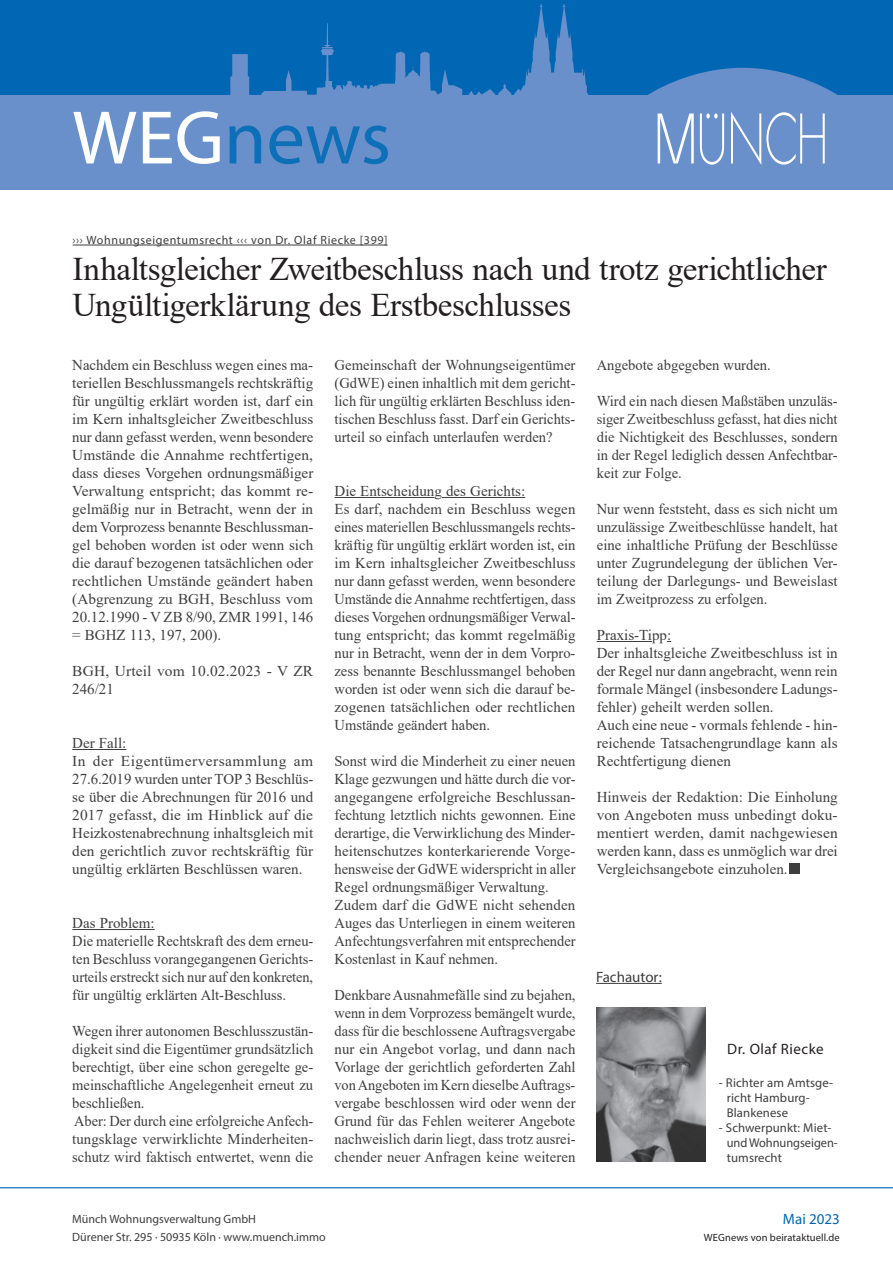
<style>
.page{position:relative;width:893px;height:1263px;background:#fff}
.page>*{position:absolute;margin:0;border:0;box-sizing:border-box;transform-origin:0 0}
.t1{font:76.5px "Myriad Pro";color:#0c6fb8}
.t2{font:33px/36px "Times New Roman";letter-spacing:-.015em;color:#231f20}
.t3{font:15px/18px "Times New Roman";color:#3e3e3f}
.t4{font:15px "Myriad Pro";letter-spacing:.03em;color:#231f20}
.t5{font:15px "Myriad Pro";color:#3e3e3f}
.t6{font:15px "Myriad Pro";color:#0166b3}
.t7{font:12.75px/15px "Myriad Pro";letter-spacing:.01em;color:#3e3e3f}
.t8{font:12px "Myriad Pro";color:#3e3e3f}
.t9{font:12px "Myriad Pro";letter-spacing:.05em;color:#3e3e3f}
.t10{font:10.5px "Myriad Pro";letter-spacing:.01em;color:#231f20}
.s1{color:#fff}
</style>
<div class="page">
<div style="left:0;top:95px;width:893px;height:95px;background:#6990ca"></div>
<hr style="left:0;top:1187px;width:893px;height:1px;background:#0166b3">
<div style="left:0;top:0;width:893px;height:95px;background:#0166b3"></div>
<svg style="left:221px;top:4px;width:372px;height:141px"></svg>
<svg style="left:648px;top:68px;width:189px;height:122px;background:#6b94cc"></svg>
<img style="left:596px;top:1007px;width:110px;height:155px">
<hr style="left:596px;top:983px;width:66px;height:1px;background:#3e3e3f">
<hr style="left:72px;top:749px;width:54px;height:1px;background:#3e3e3f">
<hr style="left:72px;top:929px;width:83px;height:1px;background:#3e3e3f">
<hr style="left:334px;top:497px;width:100px;height:1px;background:#3e3e3f">
<hr style="left:442px;top:497px;width:83px;height:1px;background:#3e3e3f">
<hr style="left:73px;top:245px;width:315px;height:1px;background:#3e3e3f">
<hr style="left:597px;top:641px;width:55px;height:1px;background:#3e3e3f">
<div style="left:789px;top:863px;width:11px;height:11px;background:#3e3e3f"></div>
<h1 class="t1" style="left:72px;top:91px;width:320px"><span class="s1">WEG</span>news</h1>
<p class="t9" style="left:73px;top:232px;width:316px">››› Wohnungseigentumsrecht ‹‹‹ von Dr. Olaf Riecke [399]</p>
<h2 class="t2" style="left:72px;top:250px;width:756px">Inhaltsgleicher Zweitbeschluss nach und trotz gerichtlicher<br>Ungültigerklärung des Erstbeschlusses</h2>
<p class="t3" style="left:72px;top:355px;width:243px;text-align:justify">Nachdem ein Beschluss wegen eines ma&shy;teriellen Beschlussmangels rechtskräftig für ungültig erklärt worden ist, darf ein im Kern inhaltsgleicher Zweitbeschluss nur dann gefasst werden, wenn besondere Umstände die Annahme rechtfertigen, dass dieses Vorgehen ordnungsmäßiger Verwaltung entspricht; das kommt re&shy;gelmäßig nur in Betracht, wenn der in dem Vorprozess benannte Beschlussman&shy;gel behoben worden ist oder wenn sich die darauf bezogenen tatsächlichen oder rechtlichen Umstände geändert haben (Abgrenzung zu BGH, Beschluss vom 20.12.1990 - V ZB 8/90, ZMR 1991, 146 = BGHZ 113, 197, 200).</p>
<p class="t3" style="left:72px;top:661px;width:242px">BGH, Urteil vom 10.02.2023 - V ZR<br>246/21</p>
<p class="t3" style="left:72px;top:733px;width:243px">Der Fall:<br>In der Eigentümerversammlung am 27.6.2019 wurden unter TOP 3 Beschlüs&shy;se über die Abrechnungen für 2016 und 2017 gefasst, die im Hinblick auf die Heizkostenabrechnung inhaltsgleich mit den gerichtlich zuvor rechtskräftig für ungültig erklärten Beschlüssen waren.</p>
<p class="t3" style="left:72px;top:913px;width:243px">Das Problem:<br>Die materielle Rechtskraft des dem erneu&shy;ten Beschluss vorangegangenen Gerichts&shy;urteils erstreckt sich nur auf den konkreten, für ungültig erklärten Alt-Beschluss.</p>
<p class="t3" style="left:72px;top:1021px;width:243px">Wegen ihrer autonomen Beschlusszustän&shy;digkeit sind die Eigentümer grundsätzlich berechtigt, über eine schon geregelte ge&shy;meinschaftliche Angelegenheit erneut zu beschließen.<br>Aber: Der durch eine erfolgreiche Anfech&shy;tungsklage verwirklichte Minderheiten&shy;schutz wird faktisch entwertet, wenn die</p>
<p class="t3" style="left:334px;top:355px;width:242px;text-align:justify">Gemeinschaft der Wohnungseigentümer (GdWE) einen inhaltlich mit dem gericht&shy;lich für ungültig erklärten Beschluss iden&shy;tischen Beschluss fasst. Darf ein Gerichts&shy;urteil so einfach unterlaufen werden?</p>
<p class="t3" style="left:334px;top:481px;width:243px">Die Entscheidung des Gerichts:<br>Es darf, nachdem ein Beschluss wegen eines materiellen Beschlussmangels rechts&shy;kräftig für ungültig erklärt worden ist, ein im Kern inhaltsgleicher Zweitbeschluss nur dann gefasst werden, wenn besondere Umstände die Annahme rechtfertigen, dass dieses Vorgehen ordnungsmäßiger Verwal&shy;tung entspricht; das kommt regelmäßig nur in Betracht, wenn der in dem Vorpro&shy;zess benannte Beschlussmangel behoben worden ist oder wenn sich die darauf be&shy;zogenen tatsächlichen oder rechtlichen Umstände geändert haben.</p>
<p class="t3" style="left:334px;top:751px;width:243px">Sonst wird die Minderheit zu einer neuen Klage gezwungen und hätte durch die vor&shy;angegangene erfolgreiche Beschlussan&shy;fechtung letztlich nichts gewonnen. Eine derartige, die Verwirklichung des Minder&shy;heitenschutzes konterkarierende Vorge&shy;hensweise der GdWE widerspricht in aller Regel ordnungsmäßiger Verwaltung.<br>Zudem darf die GdWE nicht sehenden Auges das Unterliegen in einem weiteren Anfechtungsverfahren mit entsprechender Kostenlast in Kauf nehmen.</p>
<p class="t3" style="left:334px;top:985px;width:243px;text-align:justify">Denkbare Ausnahmefälle sind zu bejahen, wenn in dem Vorprozess bemängelt wurde, dass für die beschlossene Auftragsvergabe nur ein Angebot vorlag, und dann nach Vorlage der gerichtlich geforderten Zahl von Angeboten im Kern dieselbe Auftrags&shy;vergabe beschlossen wird oder wenn der Grund für das Fehlen weiterer Angebote nachweislich darin liegt, dass trotz ausrei&shy;chender neuer Anfragen keine weiteren</p>
<p class="t3" style="left:597px;top:355px;width:176px">Angebote abgegeben wurden.</p>
<p class="t3" style="left:597px;top:391px;width:242px;text-align:justify">Wird ein nach diesen Maßstäben unzuläs&shy;siger Zweitbeschluss gefasst, hat dies nicht die Nichtigkeit des Beschlusses, sondern in der Regel lediglich dessen Anfechtbar&shy;keit zur Folge.</p>
<p class="t3" style="left:597px;top:499px;width:242px;text-align:justify">Nur wenn feststeht, dass es sich nicht um unzulässige Zweitbeschlüsse handelt, hat eine inhaltliche Prüfung der Beschlüsse unter Zugrundelegung der üblichen Ver&shy;teilung der Darlegungs- und Beweislast im Zweitprozess zu erfolgen.</p>
<p class="t3" style="left:597px;top:625px;width:243px">Praxis-Tipp:<br>Der inhaltsgleiche Zweitbeschluss ist in der Regel nur dann angebracht, wenn rein formale Mängel (insbesondere Ladungs&shy;fehler) geheilt werden sollen.<br>Auch eine neue - vormals fehlende - hin&shy;reichende Tatsachengrundlage kann als Rechtfertigung dienen</p>
<p class="t3" style="left:597px;top:787px;width:243px;text-align:justify">Hinweis der Redaktion: Die Einholung von Angeboten muss unbedingt doku&shy;mentiert werden, damit nachgewiesen werden kann, dass es unmöglich war drei Vergleichsangebote einzuholen.</p>
<p class="t5" style="left:596px;top:967px;width:67px">Fachautor:</p>
<p class="t4" style="left:727px;top:1039px;width:98px">Dr. Olaf Riecke</p>
<p class="t7" style="left:727px;top:1075px;width:108px;text-indent:-8px">- Richter am Amtsge&shy;richt Hamburg-<br>Blankenese</p>
<p class="t7" style="left:727px;top:1120px;width:112px;text-indent:-8px">- Schwerpunkt: Miet&shy;und Wohnungseigen&shy;tumsrecht</p>
<p class="t8" style="left:72px;top:1212px;width:185px">Münch Wohnungsverwaltung GmbH</p>
<p class="t6" style="left:783px;top:1209px;width:58px">Mai 2023</p>
<p class="t8" style="left:72px;top:1230px;width:255px">Dürener Str. 295 · 50935 Köln · www.muench.immo</p>
<p class="t10" style="left:704px;top:1231px;width:137px">WEGnews von beirataktuell.de</p>
</div>
